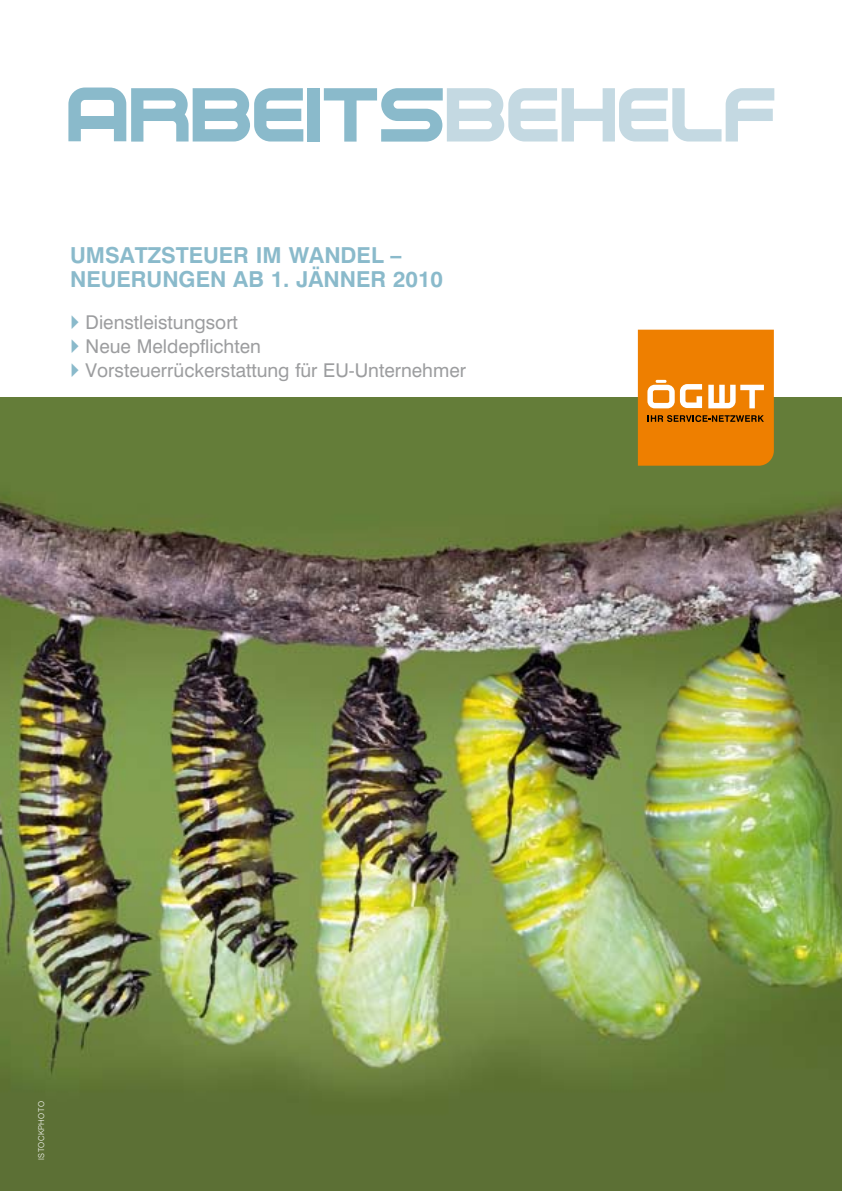
<style>
.page{position:relative;width:842px;height:1191px;background:#fff}
.page>*{position:absolute;margin:0;border:0;box-sizing:border-box;transform-origin:0 0}
.t1{font:700 22px/24px "Swiss 721 BT";color:#8abacb}
.t2{font:19px/24px "Swiss 721 BT";color:#9c9d9f}
.t3{font:300 8px "Swiss 721 BT";letter-spacing:.05em;color:#fff}
</style>
<div class="page">
<img style="left:0;top:397px;width:842px;height:794px">
<svg style="left:638px;top:330px;width:136px;height:136px;background:#ea8613"></svg>
<div style="left:307px;top:88px;width:13px;height:53px;background:#8abacb"></div>
<svg style="left:324px;top:88px;width:450px;height:54px"></svg>
<svg style="left:68px;top:87px;width:235px;height:55px"></svg>
<p class="t1" style="left:70px;top:242px;width:374px">UMSATZSTEUER IM WANDEL –<br>NEUERUNGEN AB 1. JÄNNER 2010</p>
<p class="t2" style="left:86px;top:310px;width:382px">Dienstleistungsort<br>Neue Meldepflichten<br>Vorsteuerrückerstattung für EU-Unternehmer</p>
<p class="t3" style="left:36px;top:1160px;width:60px;rotate:-90deg">istockphoto</p>
</div>
